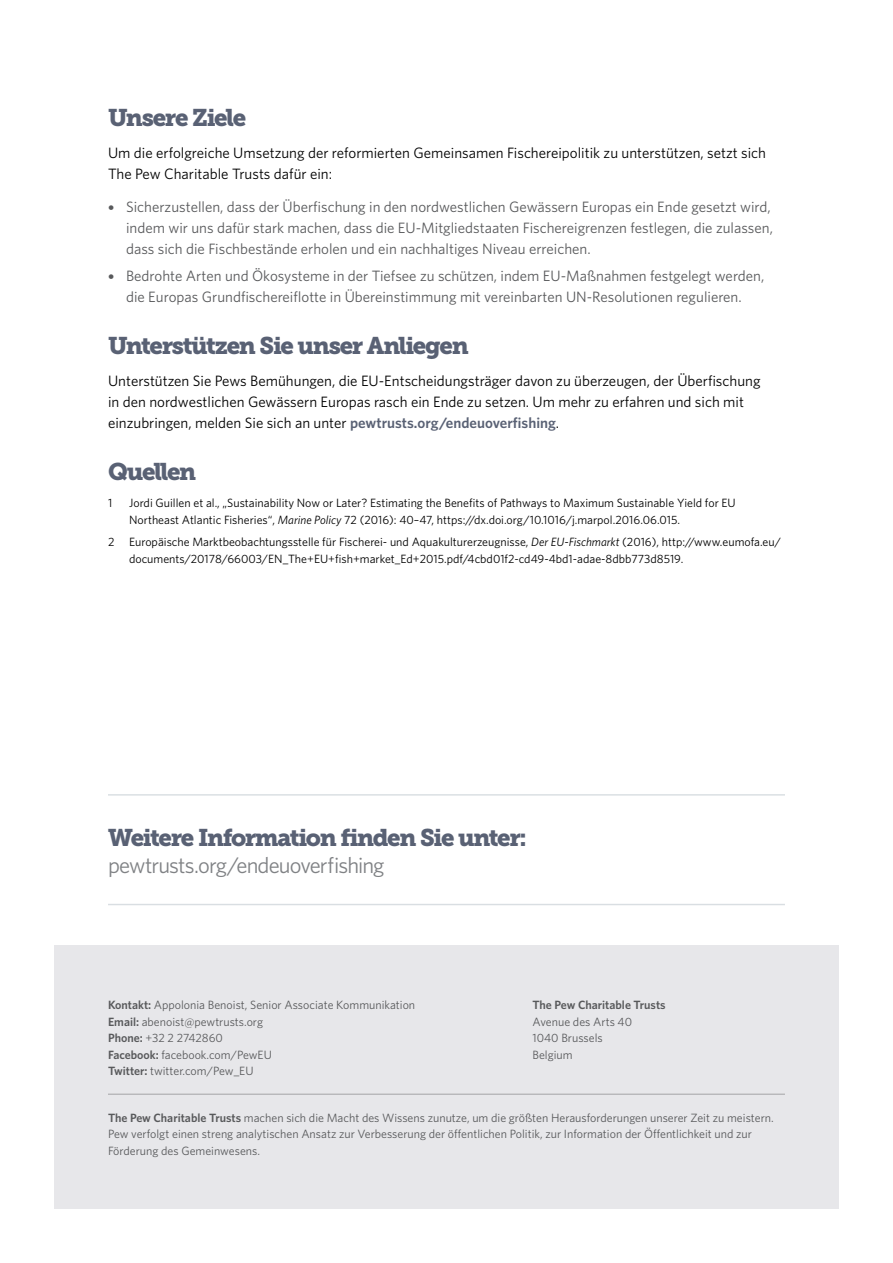
<style>
.page{position:relative;width:893px;height:1263px;background:#fff}
.page>*{position:absolute;margin:0;border:0;box-sizing:border-box;transform-origin:0 0}
.t1{font:24px "Museo Slab 900";letter-spacing:-.055em;color:#596174}
.t2{font:22.5px "Whitney";letter-spacing:-.04em;color:#808285}
.t3{font:15px/21px "Whitney";color:#58595b}
.t4{font:15px/21px "Whitney";color:#000}
.t5{font:12px/16.5px "Whitney";color:#58595b}
.t6{font:12px/16.5px "Whitney";color:#000}
.t7{font:600 12px "Whitney";color:#58595b}
.s1{font-family:"Museo Sans 500"}
.s2{font-weight:600;color:#596174}
.s3{font-style:italic}
.s4{font-weight:600}
</style>
<div class="page">
<div style="left:54px;top:945px;width:785px;height:264px;background:#e7e7ea"></div>
<hr style="left:108px;top:1094px;width:677px;height:1px;background:#000">
<hr style="left:108px;top:794px;width:677px;height:2px;background:#002841">
<hr style="left:108px;top:904px;width:677px;height:1px;background:#002841">
<h1 class="t1" style="left:108px;top:104px;width:140px">Unsere Ziele</h1>
<p class="t4" style="left:108px;top:141px;width:659px">Um die erfolgreiche Umsetzung der reformierten Gemeinsamen Fischereipolitik zu unterstützen, setzt sich<br>The Pew Charitable Trusts dafür ein:</p>
<p class="t3" style="left:126px;top:195px;width:648px;text-indent:-18px"><span class="s1">•</span> Sicherzustellen, dass der Überfischung in den nordwestlichen Gewässern Europas ein Ende gesetzt wird, indem wir uns dafür stark machen, dass die EU-Mitgliedstaaten Fischereigrenzen festlegen, die zulassen, dass sich die Fischbestände erholen und ein nachhaltiges Niveau erreichen.</p>
<p class="t3" style="left:108px;top:264px;width:658px;text-align:center"><span class="s1">•</span> Bedrohte Arten und Ökosysteme in der Tiefsee zu schützen, indem EU-Maßnahmen festgelegt werden, die Europas Grundfischereiflotte in Übereinstimmung mit vereinbarten UN-Resolutionen regulieren.</p>
<h1 class="t1" style="left:108px;top:332px;width:362px">Unterstützen Sie unser Anliegen</h1>
<p class="t4" style="left:108px;top:369px;width:654px">Unterstützen Sie Pews Bemühungen, die EU-Entscheidungsträger davon zu überzeugen, der Überfischung in den nordwestlichen Gewässern Europas rasch ein Ende zu setzen. Um mehr zu erfahren und sich mit einzubringen, melden Sie sich an unter <span class="s2">pewtrusts.org/endeuoverfishing</span>.</p>
<h1 class="t1" style="left:108px;top:458px;width:90px">Quellen</h1>
<p class="t6" style="left:108px;top:494px;width:6px">1</p>
<p class="t6" style="left:129px;top:494px;width:608px">Jordi Guillen et al., „Sustainability Now or Later? Estimating the Benefits of Pathways to Maximum Sustainable Yield for EU<br>Northeast Atlantic Fisheries“, <span class="s3">Marine Policy</span> 72 (2016): 40–47, https://dx.doi.org/10.1016/j.marpol.2016.06.015.</p>
<p class="t6" style="left:129px;top:533px;width:653px;text-indent:-21px">2 Europäische Marktbeobachtungsstelle für Fischerei- und Aquakulturerzeugnisse, <span class="s3">Der EU-Fischmarkt</span> (2016), http://www.eumofa.eu/ documents/20178/66003/EN_The+EU+fish+market_Ed+2015.pdf/4cbd01f2-cd49-4bd1-adae-8dbb773d8519.</p>
<h1 class="t1" style="left:108px;top:823px;width:420px">Weitere Information finden Sie unter:</h1>
<h2 class="t2" style="left:108px;top:850px;width:278px">pewtrusts.org/endeuoverfishing</h2>
<p class="t5" style="left:108px;top:996px;width:309px"><span class="s4">Kontakt:</span> Appolonia Benoist, Senior Associate Kommunikation <span class="s4">Email:</span> abenoist@pewtrusts.org<br><span class="s4">Phone:</span> +32 2 2742860<br><span class="s4">Facebook:</span> facebook.com/PewEU<br><span class="s4">Twitter:</span> twitter.com/Pew_EU</p>
<p class="t7" style="left:532px;top:997px;width:135px">The Pew Charitable Trusts</p>
<p class="t5" style="left:532px;top:1013px;width:101px">Avenue des Arts 40<br>1040 Brussels<br>Belgium</p>
<p class="t5" style="left:108px;top:1109px;width:667px"><span class="s4">The Pew Charitable Trusts</span> machen sich die Macht des Wissens zunutze, um die größten Herausforderungen unserer Zeit zu meistern.<br>Pew verfolgt einen streng analytischen Ansatz zur Verbesserung der öffentlichen Politik, zur Information der Öffentlichkeit und zur<br>Förderung des Gemeinwesens.</p>
</div>
